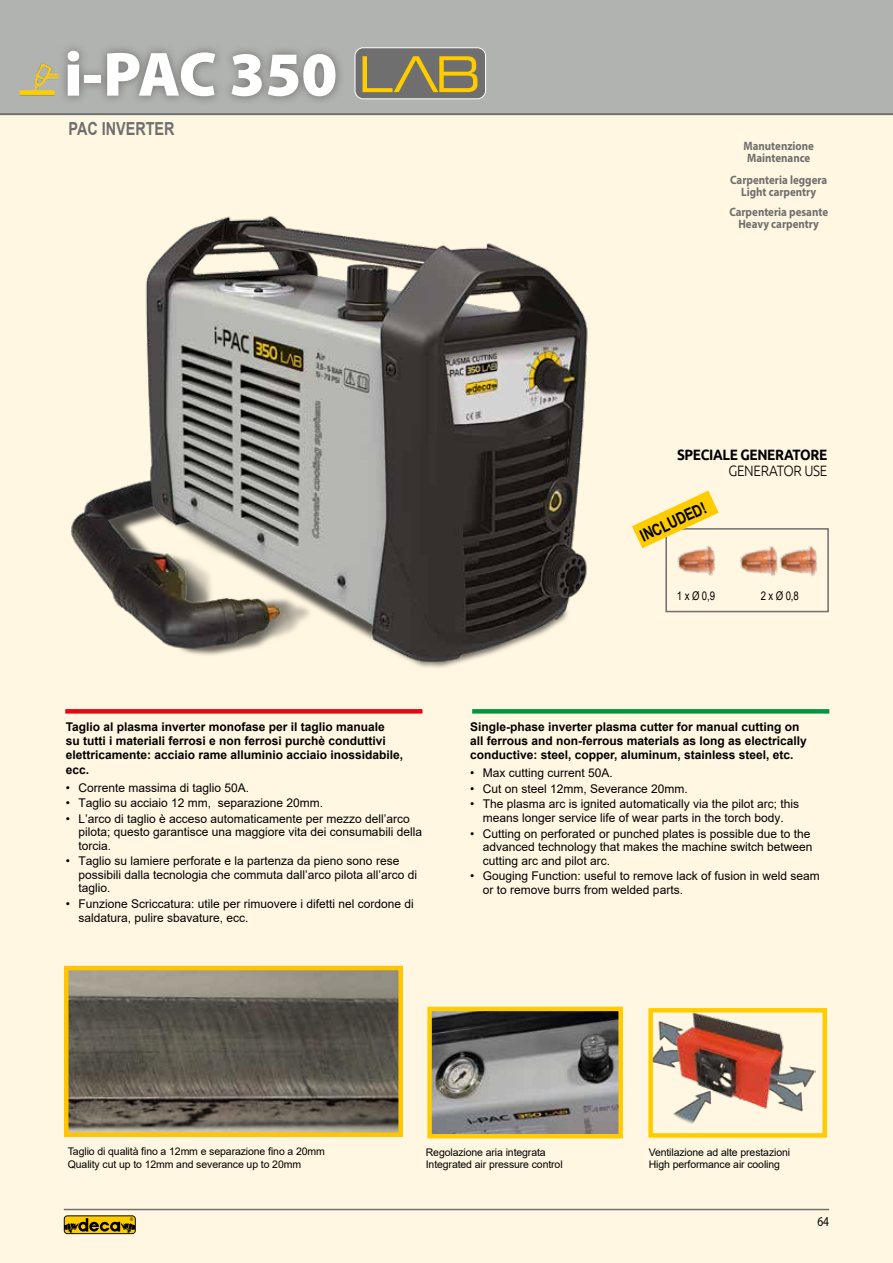
<style>
.page{position:relative;width:893px;height:1263px;background:#fff}
.page>*{position:absolute;margin:0;border:0;box-sizing:border-box;transform-origin:0 0}
.t1{font:900 63px "Myriad Pro";letter-spacing:-.015em;color:#fff}
.t2{font:700 18px "Arial";color:#706f6f;scale:.8 1}
.t3{font:700 16.35px "Arial";color:#000;scale:.8 1}
.t4{font:700 15px "Ubuntu";letter-spacing:-.025em;color:#000;scale:.9 1}
.t5{font:300 15px "Ubuntu";letter-spacing:-.025em;color:#000;scale:.9 1}
.t6{font:13.5px "Myriad Pro";color:#000;scale:.85 1}
.t7{font:700 12.15px/12.1px "Myriad Pro";color:#706f6f;text-align:center;scale:.9 1}
.t8{font:12px/13.5px "Arial";color:#000}
.t9{font:700 12px/14.4px "Arial";color:#000}
.t10{font:12px "Arial";color:#000;scale:.8 1}
.t11{font:10.5px/12.6px "Arial";letter-spacing:-.01em;color:#000}
</style>
<div class="page">
<div style="left:0;top:111px;width:893px;height:1152px;background:#fff7e2"></div>
<hr style="left:64px;top:1209px;width:765px;height:1px;background:#706f6f">
<svg style="left:64px;top:1215px;width:72px;height:19px"></svg>
<div style="left:0;top:0;width:893px;height:113px;background:#b1b3b0"></div>
<hr style="left:0;top:113px;width:893px;height:2px;background:#706f6f">
<div style="left:355px;top:48px;width:131px;height:51px;background:#706f6f;border-radius:8px"></div>
<div style="left:355px;top:47px;width:131px;height:52px;border:1px solid #fff;border-radius:8px"></div>
<svg style="left:363px;top:56px;width:114px;height:36px"></svg>
<svg style="left:59px;top:42px;width:286px;height:64px"></svg>
<img style="left:20px;top:49px;width:40px;height:50px">
<img style="left:432px;top:1012px;width:186px;height:121px">
<div style="left:427px;top:1007px;width:196px;height:131px;border:4px solid #fc0"></div>
<img style="left:71px;top:216px;width:517px;height:498px">
<svg style="left:632px;top:491px;width:197px;height:122px"></svg>
<img style="left:69px;top:971px;width:329px;height:161px">
<div style="left:64px;top:966px;width:339px;height:171px;border:4px solid #fc0"></div>
<img style="left:653px;top:1013px;width:162px;height:111px">
<div style="left:648px;top:1008px;width:179px;height:130px;border:4px solid #fc0"></div>
<div style="left:65px;top:709px;width:357px;height:5px;background:#e30613"></div>
<div style="left:472px;top:709px;width:357px;height:5px;background:#009641"></div>
<h1 class="t1" style="left:64px;top:32px;width:275px">i-PAC 350</h1>
<h2 class="t2" style="left:68px;top:116px;width:134px">PAC INVERTER</h2>
<p class="t7" style="left:743px;top:139px;width:80px;text-align:left">Manutenzione<br>Maintenance</p>
<p class="t7" style="left:730px;top:174px;width:109px">Carpenteria leggera<br>Light carpentry</p>
<p class="t7" style="left:729px;top:205px;width:111px">Carpenteria pesante<br>Heavy carpentry</p>
<p class="t9" style="left:66px;top:719px;width:339px">Taglio al plasma inverter monofase per il taglio manuale<br>su tutti i materiali ferrosi e non ferrosi purchè conduttivi elettricamente: acciaio rame alluminio acciaio inossidabile, ecc.</p>
<p class="t8" style="left:66px;top:780px;width:185px">• Corrente massima di taglio 50A.</p>
<p class="t8" style="left:66px;top:796px;width:259px">• Taglio su acciaio 12 mm, separazione 20mm.</p>
<p class="t8" style="left:78px;top:812px;width:345px;text-indent:-13px">• L’arco di taglio è acceso automaticamente per mezzo dell’arco pilota; questo garantisce una maggiore vita dei consumabili della torcia.</p>
<p class="t8" style="left:78px;top:854px;width:340px;text-indent:-13px">• Taglio su lamiere perforate e la partenza da pieno sono rese possibili dalla tecnologia che commuta dall’arco pilota all’arco di taglio.</p>
<p class="t8" style="left:78px;top:897px;width:337px;text-indent:-13px">• Funzione Scriccatura: utile per rimuovere i difetti nel cordone di saldatura, pulire sbavature, ecc.</p>
<p class="t4" style="left:677px;top:446px;width:169px">SPECIALE GENERATORE</p>
<p class="t5" style="left:729px;top:461px;width:111px">GENERATOR USE</p>
<h3 class="t3" style="left:636px;top:526px;width:90px;rotate:-25deg">INCLUDED!</h3>
<p class="t10" style="left:677px;top:588px;width:49px">1 x Ø 0,9</p>
<p class="t10" style="left:761px;top:588px;width:49px">2 x Ø 0,8</p>
<p class="t9" style="left:470px;top:719px;width:338px">Single-phase inverter plasma cutter for manual cutting on all ferrous and non-ferrous materials as long as electrically conductive: steel, copper, aluminum, stainless steel, etc.</p>
<p class="t8" style="left:470px;top:766px;width:144px">• Max cutting current 50A.</p>
<p class="t8" style="left:470px;top:782px;width:219px">• Cut on steel 12mm, Severance 20mm.</p>
<p class="t8" style="left:470px;top:797px;width:330px;text-align:center">• The plasma arc is ignited automatically via the pilot arc; this means longer service life of wear parts in the torch body.</p>
<p class="t8" style="left:483px;top:826px;width:331px;text-indent:-13px">• Cutting on perforated or punched plates is possible due to the advanced technology that makes the machine switch between cutting arc and pilot arc.</p>
<p class="t8" style="left:483px;top:869px;width:338px;text-indent:-13px">• Gouging Function: useful to remove lack of fusion in weld seam or to remove burrs from welded parts.</p>
<p class="t11" style="left:68px;top:1145px;width:259px">Taglio di qualità fino a 12mm e separazione fino a 20mm<br>Quality cut up to 12mm and severance up to 20mm</p>
<p class="t11" style="left:426px;top:1146px;width:138px">Regolazione aria integrata<br>Integrated air pressure control</p>
<p class="t11" style="left:649px;top:1146px;width:143px">Ventilazione ad alte prestazioni<br>High performance air cooling</p>
<p class="t6" style="left:817px;top:1213px;width:15px">64</p>
</div>
